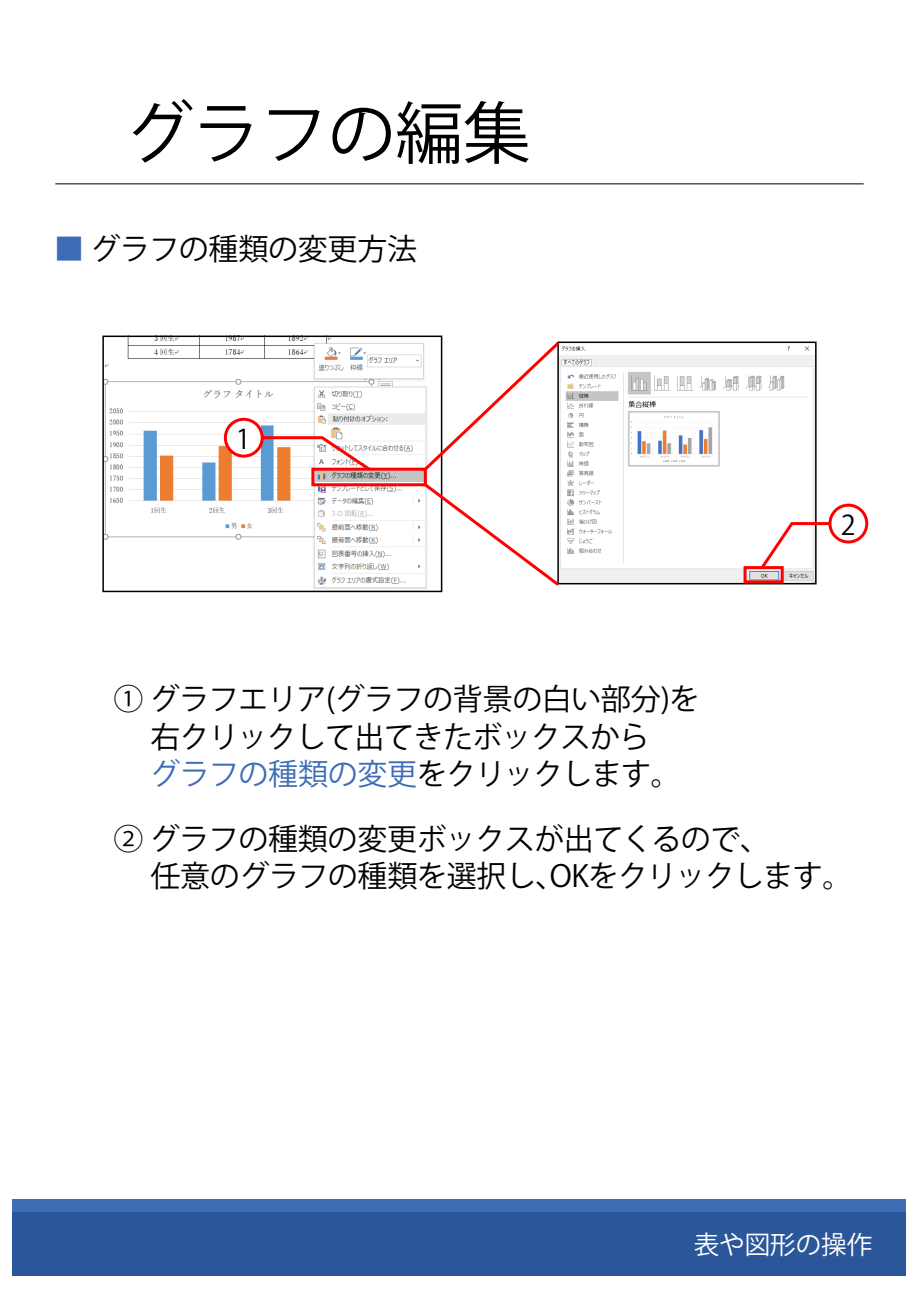
<style>
.page{position:relative;width:919px;height:1289px;background:#fff}
.page>*{position:absolute;margin:0;border:0;box-sizing:border-box;transform-origin:0 0}
.t1{font:67.5px "Koz Go Pr 6 N";color:#000}
.t2{font:30px/37.5px "Koz Go Pr 6 N";letter-spacing:-.02em;color:#000}
.t3{font:27px "Koz Go Pr 6 N";color:#000}
.t4{font:25.5px "Koz Go Pr 6 N";color:#fff}
.s1{color:#3e6db5}
</style>
<div class="page">
<img style="left:105px;top:338px;width:322px;height:251px">
<img style="left:560px;top:346px;width:253px;height:235px">
<div style="left:102px;top:335px;width:340px;height:257px;border:2px solid #000"></div>
<div style="left:557px;top:341px;width:259px;height:243px;border:2px solid #000"></div>
<div style="left:311px;top:467px;width:116px;height:19px;border:3px solid #f00"></div>
<svg style="left:421px;top:339px;width:141px;height:134px"></svg>
<svg style="left:421px;top:480px;width:141px;height:108px"></svg>
<div style="left:13px;top:1199px;width:893px;height:77px;background:#3e6db5"></div>
<hr style="left:55px;top:183px;width:808px;height:1px;background:#231815">
<div style="left:13px;top:1212px;width:893px;height:64px;background:#2b579a"></div>
<div style="left:225px;top:419px;width:37px;height:37px;background:#fff;border-radius:50%"></div>
<div style="left:224px;top:418px;width:40px;height:39px;border:3px solid #f00;border-radius:50%"></div>
<svg style="left:259px;top:434px;width:114px;height:39px"></svg>
<div style="left:743px;top:566px;width:40px;height:17px;border:3px solid #f00"></div>
<div style="left:828px;top:503px;width:40px;height:40px;border:3px solid #f00;border-radius:50%"></div>
<svg style="left:757px;top:520px;width:75px;height:51px"></svg>
<h1 class="t1" style="left:125px;top:95px;width:407px">グラフの編集</h1>
<p class="t2" style="left:54px;top:231px;width:364px"><span class="s1">■</span> グラフの種類の変更方法</p>
<p class="t3" style="left:236px;top:423px;width:16px">1</p>
<p class="t3" style="left:840px;top:509px;width:16px">2</p>
<p class="t2" style="left:113px;top:681px;width:587px">① グラフエリア(グラフの背景の白い部分)を　 右クリックして出てきたボックスから<br>　 <span class="s1">グラフの種類の変更</span>をクリックします。</p>
<p class="t2" style="left:113px;top:820px;width:740px">② グラフの種類の変更ボックスが出てくるので、<br>　 任意のグラフの種類を選択し、OKをクリックします。</p>
<p class="t4" style="left:693px;top:1230px;width:180px">表や図形の操作</p>
</div>
